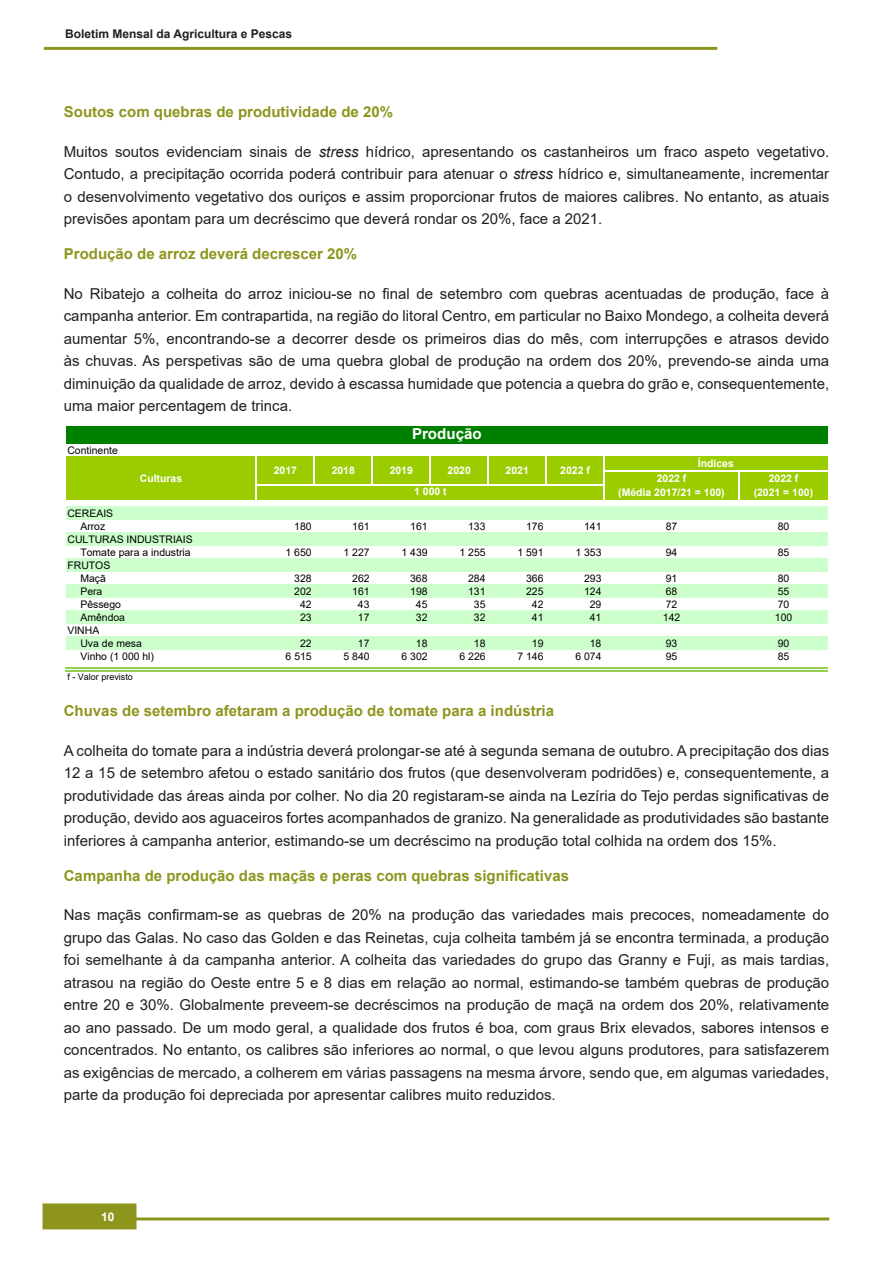
<style>
.page{position:relative;width:893px;height:1263px;background:#fff}
.page>*{position:absolute;margin:0;border:0;box-sizing:border-box;transform-origin:0 0}
.t1{font:700 15.15px "Arial";color:#fff}
.t{font:15px/22.5px "Arial";color:#231f20;text-align:justify}
.a{font:700 15px "Arial";color:#8d951d}
.t2{font:700 12px "Arial";color:#231f20}
.t3{font:700 12px "Arial";color:#fff}
.t4{font:10.5px/12.9px "Arial";color:#000}
.t5{font:700 10.5px "Arial";color:#fff}
.t6{font:9px "Arial";color:#000}
.s1{font-style:italic}
</style>
<div class="page">
<div style="left:43px;top:1203px;width:93px;height:26px;background:#8d951d;border:2px solid #8d951d"></div>
<hr style="left:64px;top:1217px;width:765px;height:3px;background:#8d951d">
<hr style="left:44px;top:47px;width:673px;height:3px;background:#8d951d">
<div style="left:66px;top:426px;width:761px;height:18px;background:#008000"></div>
<div style="left:66px;top:456px;width:761px;height:44px;background:#9acc00"></div>
<div style="left:66px;top:507px;width:761px;height:13px;background:#cfc"></div>
<div style="left:66px;top:533px;width:761px;height:13px;background:#cfc"></div>
<div style="left:66px;top:559px;width:761px;height:13px;background:#cfc"></div>
<div style="left:66px;top:585px;width:761px;height:13px;background:#cfc"></div>
<div style="left:66px;top:610px;width:761px;height:14px;background:#cfc"></div>
<div style="left:66px;top:636px;width:761px;height:14px;background:#cfc"></div>
<hr style="left:255px;top:456px;width:1px;height:44px;background:#fff">
<hr style="left:313px;top:456px;width:1px;height:30px;background:#fff">
<hr style="left:371px;top:456px;width:1px;height:30px;background:#fff">
<hr style="left:429px;top:456px;width:1px;height:30px;background:#fff">
<hr style="left:487px;top:456px;width:1px;height:30px;background:#fff">
<hr style="left:545px;top:456px;width:1px;height:30px;background:#fff">
<hr style="left:603px;top:456px;width:1px;height:44px;background:#fff">
<svg style="left:738px;top:471px;width:1px;height:29px"></svg>
<hr style="left:604px;top:470px;width:223px;height:1px;background:#fff">
<hr style="left:256px;top:484px;width:348px;height:2px;background:#fff">
<hr style="left:65px;top:667px;width:762px;height:2px;background:#92d050">
<hr style="left:65px;top:670px;width:762px;height:2px;background:#92d050">
<p class="t2" style="left:65px;top:26px;width:228px">Boletim Mensal da Agricultura e Pescas</p>
<p class="a" style="left:64px;top:101px;width:331px">Soutos com quebras de produtividade de 20%</p>
<p class="t" style="left:64px;top:140px;width:767px">Muitos soutos evidenciam sinais de <span class="s1">stress</span> hídrico, apresentando os castanheiros um fraco aspeto vegetativo.<br>Contudo, a precipitação ocorrida poderá contribuir para atenuar o <span class="s1">stress</span> hídrico e, simultaneamente, incrementar o desenvolvimento vegetativo dos ouriços e assim proporcionar frutos de maiores calibres. No entanto, as atuais previsões apontam para um decréscimo que deverá rondar os 20%, face a 2021.</p>
<p class="a" style="left:64px;top:243px;width:295px">Produção de arroz deverá decrescer 20%</p>
<p class="t" style="left:64px;top:282px;width:767px">No Ribatejo a colheita do arroz iniciou-se no final de setembro com quebras acentuadas de produção, face à campanha anterior. Em contrapartida, na região do litoral Centro, em particular no Baixo Mondego, a colheita deverá aumentar 5%, encontrando-se a decorrer desde os primeiros dias do mês, com interrupções e atrasos devido às chuvas. As perspetivas são de uma quebra global de produção na ordem dos 20%, prevendo-se ainda uma diminuição da qualidade de arroz, devido à escassa humidade que potencia a quebra do grão e, consequentemente, uma maior percentagem de trinca.</p>
<p class="t4" style="left:67px;top:444px;width:52px">Continente</p>
<p class="t4" style="left:67px;top:507px;width:47px;text-align:center">CEREAIS<br>Arroz</p>
<p class="t1" style="left:412px;top:423px;width:71px">Produção</p>
<p class="t5" style="left:698px;top:455px;width:37px">Índices</p>
<p class="t5" style="left:274px;top:463px;width:25px">2017</p>
<p class="t5" style="left:332px;top:463px;width:25px">2018</p>
<p class="t5" style="left:390px;top:463px;width:25px">2019</p>
<p class="t5" style="left:448px;top:463px;width:25px">2020</p>
<p class="t5" style="left:506px;top:463px;width:25px">2021</p>
<p class="t5" style="left:560px;top:463px;width:31px">2022 f</p>
<p class="t5" style="left:140px;top:470px;width:44px">Culturas</p>
<p class="t5" style="left:657px;top:470px;width:31px">2022 f</p>
<p class="t5" style="left:769px;top:470px;width:31px">2022 f</p>
<p class="t5" style="left:618px;top:485px;width:108px">(Média 2017/21 = 100)</p>
<p class="t5" style="left:754px;top:485px;width:61px">(2021 = 100)</p>
<p class="t5" style="left:414px;top:484px;width:34px">1 000 t</p>
<p class="t4" style="left:294px;top:520px;width:19px">180</p>
<p class="t4" style="left:352px;top:520px;width:19px">161</p>
<p class="t4" style="left:410px;top:520px;width:19px">161</p>
<p class="t4" style="left:468px;top:520px;width:19px">133</p>
<p class="t4" style="left:526px;top:520px;width:19px">176</p>
<p class="t4" style="left:584px;top:520px;width:19px">141</p>
<p class="t4" style="left:666px;top:520px;width:13px">87</p>
<p class="t4" style="left:778px;top:520px;width:13px">80</p>
<p class="t4" style="left:67px;top:533px;width:127px;text-align:right">CULTURAS INDUSTRIAIS<br>Tomate para a industria</p>
<p class="t4" style="left:80px;top:559px;width:31px;text-indent:-13px">FRUTOS<br>Maçã</p>
<p class="t4" style="left:286px;top:546px;width:28px">1 650</p>
<p class="t4" style="left:344px;top:546px;width:28px">1 227</p>
<p class="t4" style="left:402px;top:546px;width:28px">1 439</p>
<p class="t4" style="left:459px;top:546px;width:28px">1 255</p>
<p class="t4" style="left:517px;top:546px;width:28px">1 591</p>
<p class="t4" style="left:575px;top:546px;width:28px">1 353</p>
<p class="t4" style="left:666px;top:546px;width:13px">94</p>
<p class="t4" style="left:778px;top:546px;width:13px">85</p>
<p class="t4" style="left:294px;top:572px;width:19px">328</p>
<p class="t4" style="left:352px;top:572px;width:19px">262</p>
<p class="t4" style="left:410px;top:572px;width:19px">368</p>
<p class="t4" style="left:468px;top:572px;width:19px">284</p>
<p class="t4" style="left:526px;top:572px;width:19px">366</p>
<p class="t4" style="left:584px;top:572px;width:19px">293</p>
<p class="t4" style="left:666px;top:572px;width:13px">91</p>
<p class="t4" style="left:778px;top:572px;width:13px">80</p>
<p class="t4" style="left:80px;top:585px;width:24px">Pera</p>
<p class="t4" style="left:294px;top:585px;width:19px">202</p>
<p class="t4" style="left:352px;top:585px;width:19px">161</p>
<p class="t4" style="left:410px;top:585px;width:19px">198</p>
<p class="t4" style="left:468px;top:585px;width:19px">131</p>
<p class="t4" style="left:526px;top:585px;width:19px">225</p>
<p class="t4" style="left:584px;top:585px;width:19px">124</p>
<p class="t4" style="left:666px;top:585px;width:13px">68</p>
<p class="t4" style="left:778px;top:585px;width:13px">55</p>
<p class="t4" style="left:80px;top:598px;width:42px">Pêssego</p>
<p class="t4" style="left:300px;top:598px;width:13px">42</p>
<p class="t4" style="left:358px;top:598px;width:13px">43</p>
<p class="t4" style="left:416px;top:598px;width:13px">45</p>
<p class="t4" style="left:474px;top:598px;width:13px">35</p>
<p class="t4" style="left:532px;top:598px;width:13px">42</p>
<p class="t4" style="left:590px;top:598px;width:13px">29</p>
<p class="t4" style="left:666px;top:598px;width:13px">72</p>
<p class="t4" style="left:778px;top:598px;width:13px">70</p>
<p class="t4" style="left:80px;top:611px;width:46px">Amêndoa</p>
<p class="t4" style="left:300px;top:611px;width:13px">23</p>
<p class="t4" style="left:358px;top:611px;width:13px">17</p>
<p class="t4" style="left:416px;top:611px;width:13px">32</p>
<p class="t4" style="left:474px;top:611px;width:13px">32</p>
<p class="t4" style="left:532px;top:611px;width:13px">41</p>
<p class="t4" style="left:590px;top:611px;width:13px">41</p>
<p class="t4" style="left:663px;top:611px;width:19px">142</p>
<p class="t4" style="left:775px;top:611px;width:19px">100</p>
<p class="t4" style="left:80px;top:624px;width:63px;text-indent:-13px">VINHA<br>Uva de mesa</p>
<p class="t4" style="left:300px;top:637px;width:13px">22</p>
<p class="t4" style="left:358px;top:637px;width:13px">17</p>
<p class="t4" style="left:416px;top:637px;width:13px">18</p>
<p class="t4" style="left:474px;top:637px;width:13px">18</p>
<p class="t4" style="left:532px;top:637px;width:13px">19</p>
<p class="t4" style="left:590px;top:637px;width:13px">18</p>
<p class="t4" style="left:666px;top:637px;width:13px">93</p>
<p class="t4" style="left:778px;top:637px;width:13px">90</p>
<p class="t4" style="left:80px;top:650px;width:75px">Vinho (1 000 hl)</p>
<p class="t4" style="left:286px;top:650px;width:28px">6 515</p>
<p class="t4" style="left:344px;top:650px;width:28px">5 840</p>
<p class="t4" style="left:402px;top:650px;width:28px">6 302</p>
<p class="t4" style="left:459px;top:650px;width:28px">6 226</p>
<p class="t4" style="left:517px;top:650px;width:28px">7 146</p>
<p class="t4" style="left:575px;top:650px;width:28px">6 074</p>
<p class="t4" style="left:666px;top:650px;width:13px">95</p>
<p class="t4" style="left:778px;top:650px;width:13px">85</p>
<p class="t6" style="left:67px;top:671px;width:67px">f - Valor previsto</p>
<p class="a" style="left:64px;top:700px;width:492px">Chuvas de setembro afetaram a produção de tomate para a indústria</p>
<p class="t" style="left:64px;top:739px;width:767px">A colheita do tomate para a indústria deverá prolongar-se até à segunda semana de outubro. A precipitação dos dias 12 a 15 de setembro afetou o estado sanitário dos frutos (que desenvolveram podridões) e, consequentemente, a produtividade das áreas ainda por colher. No dia 20 registaram-se ainda na Lezíria do Tejo perdas significativas de produção, devido aos aguaceiros fortes acompanhados de granizo. Na generalidade as produtividades são bastante inferiores à campanha anterior, estimando-se um decréscimo na produção total colhida na ordem dos 15%.</p>
<p class="a" style="left:64px;top:865px;width:507px">Campanha de produção das maçãs e peras com quebras significativas</p>
<p class="t" style="left:64px;top:904px;width:767px">Nas maçãs confirmam-se as quebras de 20% na produção das variedades mais precoces, nomeadamente do grupo das Galas. No caso das Golden e das Reinetas, cuja colheita também já se encontra terminada, a produção foi semelhante à da campanha anterior. A colheita das variedades do grupo das Granny e Fuji, as mais tardias, atrasou na região do Oeste entre 5 e 8 dias em relação ao normal, estimando-se também quebras de produção entre 20 e 30%. Globalmente preveem-se decréscimos na produção de maçã na ordem dos 20%, relativamente ao ano passado. De um modo geral, a qualidade dos frutos é boa, com graus Brix elevados, sabores intensos e concentrados. No entanto, os calibres são inferiores ao normal, o que levou alguns produtores, para satisfazerem as exigências de mercado, a colherem em várias passagens na mesma árvore, sendo que, em algumas variedades, parte da produção foi depreciada por apresentar calibres muito reduzidos.</p>
<p class="t3" style="left:101px;top:1208px;width:15px">10</p>
</div>
